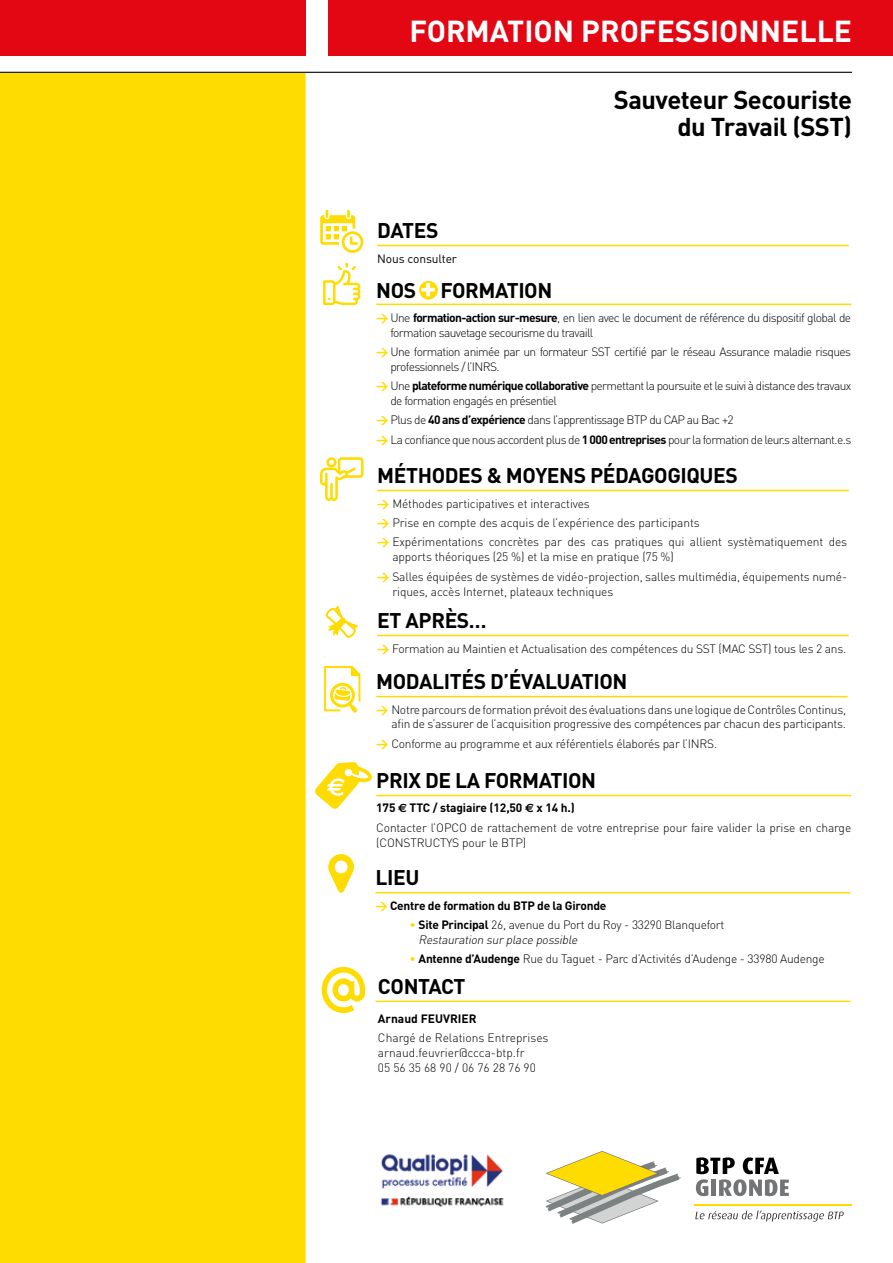
<style>
.page{position:relative;width:893px;height:1263px;background:#fff}
.page>*{position:absolute;margin:0;border:0;box-sizing:border-box;transform-origin:0 0}
.t1{font:700 30px "DIN";color:#fff}
.t2{font:700 25.5px/27px "DIN";letter-spacing:-.02em;color:#000;text-align:right}
.t3{font:700 21px "DIN";letter-spacing:-.02em;color:#000}
.t4{font:300 12px/19.2px "DIN";letter-spacing:-.02em;color:#000}
.t5{font:300 12px/15px "DIN";letter-spacing:-.05em;color:#000}
.t6{font:300 12px/15px "DIN";color:#000}
.t7{font:700 12px "DIN";letter-spacing:-.02em;color:#000}
.t8{font:700 12px "DIN";color:#000}
.t9{font:12px "DIN";letter-spacing:-.01em;color:#000}
.s1{font-size:30px;color:#fff}
.s2{font-weight:700;color:#ffdc01}
.s3{font-weight:700}
.s4{font-family:"Euro Sans";font-weight:700}
.s5{color:#ffdc01}
.s6{font-style:italic}
</style>
<div class="page">
<hr style="left:377px;top:245px;width:472px;height:1px;background:#ffdc01">
<hr style="left:377px;top:490px;width:472px;height:1px;background:#ffdc01">
<hr style="left:377px;top:635px;width:472px;height:1px;background:#ffdc01">
<hr style="left:0;top:72px;width:852px;height:1px;background:#000">
<div style="left:0;top:73px;width:306px;height:1190px;background:#ffdc01"></div>
<div style="left:419px;top:281px;width:19px;height:19px;background:#ffdc01;border-radius:50%"></div>
<hr style="left:376px;top:304px;width:475px;height:1px;background:#ffdc01">
<hr style="left:376px;top:696px;width:472px;height:1px;background:#ffdc01">
<svg style="left:323px;top:263px;width:37px;height:42px"></svg>
<hr style="left:375px;top:892px;width:475px;height:1px;background:#ffdc01">
<hr style="left:375px;top:1001px;width:475px;height:1px;background:#ffdc01">
<svg style="left:328px;top:854px;width:26px;height:39px"></svg>
<hr style="left:376px;top:795px;width:475px;height:1px;background:#ffdc01">
<svg style="left:315px;top:762px;width:57px;height:47px"></svg>
<svg style="left:695px;top:1210px;width:149px;height:12px"></svg>
<svg style="left:545px;top:1151px;width:136px;height:73px"></svg>
<svg style="left:696px;top:1157px;width:93px;height:39px"></svg>
<hr style="left:695px;top:1204px;width:157px;height:2px;background:#ffdc01">
<div style="left:0;top:0;width:306px;height:55px;background:#e30613"></div>
<div style="left:328px;top:0;width:565px;height:55px;background:#e30613"></div>
<svg style="left:320px;top:210px;width:43px;height:43px"></svg>
<svg style="left:320px;top:457px;width:44px;height:44px"></svg>
<svg style="left:326px;top:606px;width:32px;height:32px"></svg>
<svg style="left:324px;top:666px;width:36px;height:47px"></svg>
<svg style="left:322px;top:967px;width:43px;height:46px"></svg>
<img style="left:380px;top:1154px;width:124px;height:53px">
<h1 class="t1" style="left:410px;top:11px;width:444px">FORMATION PROFESSIONNELLE</h1>
<h3 class="t3" style="left:377px;top:217px;width:63px">DATES</h3>
<p class="t9" style="left:377px;top:251px;width:81px">Nous consulter</p>
<h2 class="t2" style="left:614px;top:86px;width:240px">Sauveteur Secouriste du Travail (SST)</h2>
<h3 class="t3" style="left:376px;top:277px;width:178px">NOS <span class="s1">+</span> FORMATION</h3>
<p class="t5" style="left:390px;top:310px;width:462px;text-indent:-14px"><span class="s2">&gt;</span> Une <span class="s3">formation-action sur-mesure</span>, en lien avec le document de référence du dispositif global de formation sauvetage secourisme du travaill</p>
<p class="t5" style="left:390px;top:344px;width:462px;text-indent:-14px"><span class="s2">&gt;</span> Une formation animée par un formateur SST certifié par le réseau Assurance maladie risques professionnels / l’INRS.</p>
<p class="t5" style="left:390px;top:378px;width:462px;text-indent:-14px"><span class="s2">&gt;</span> Une <span class="s3">plateforme numérique collaborative</span> permettant la poursuite et le suivi à distance des travaux de formation engagés en présentiel</p>
<p class="t5" style="left:376px;top:410px;width:477px;line-height:19.2px"><span class="s2">&gt;</span> Plus de <span class="s3">40 ans d’expérience</span> dans l’apprentissage BTP du CAP au Bac +2<br><span class="s2">&gt;</span> La confiance que nous accordent plus de <span class="s3">1 000 entreprises</span> pour la formation de leur.s alternant.e.s</p>
<h3 class="t3" style="left:377px;top:462px;width:362px">MÉTHODES &amp; MOYENS PÉDAGOGIQUES</h3>
<p class="t4" style="left:377px;top:494px;width:471px"><span class="s2">&gt;</span> Méthodes participatives et interactives<br><span class="s2">&gt;</span> Prise en compte des acquis de l’expérience des participants<br><span class="s2">&gt;</span> Expérimentations concrètes par des cas pratiques qui allient systèmatiquement des</p>
<p class="t4" style="left:377px;top:547px;width:471px;text-indent:15px">apports théoriques (25 %) et la mise en pratique (75 %)<br><span class="s2">&gt;</span> Salles équipées de systèmes de vidéo-projection, salles multimédia, équipements numé-</p>
<p class="t4" style="left:392px;top:581px;width:222px">riques, accès Internet, plateaux techniques</p>
<h3 class="t3" style="left:377px;top:607px;width:111px">ET APRÈS…</h3>
<p class="t4" style="left:377px;top:639px;width:470px"><span class="s2">&gt;</span> Formation au Maintien et Actualisation des compétences du SST (MAC SST) tous les 2 ans.</p>
<h3 class="t3" style="left:376px;top:668px;width:253px">MODALITÉS D’ÉVALUATION</h3>
<p class="t4" style="left:376px;top:702px;width:471px;line-height:14.4px;text-align:right"><span class="s2">&gt;</span> Notre parcours de formation prévoit des évaluations dans une logique de Contrôles Continus, afin de s’assurer de l’acquisition progressive des compétences par chacun des participants.</p>
<p class="t4" style="left:376px;top:733px;width:342px"><span class="s2">&gt;</span> Conforme au programme et aux référentiels élaborés par l’INRS.</p>
<h3 class="t3" style="left:376px;top:767px;width:221px">PRIX DE LA FORMATION</h3>
<p class="t4" style="left:376px;top:798px;width:476px"><span class="s3">175</span> <span class="s4">€</span> <span class="s3">TTC / stagiaire (12,50</span> <span class="s4">€</span> <span class="s3">x 14 h.)<br></span>Contacter l’OPCO de rattachement de votre entreprise pour faire valider la prise en charge</p>
<p class="t4" style="left:376px;top:833px;width:152px">(CONSTRUCTYS pour le BTP)</p>
<h3 class="t3" style="left:375px;top:864px;width:45px">LIEU</h3>
<p class="t7" style="left:375px;top:898px;width:232px"><span class="s5">&gt;</span> Centre de formation du BTP de la Gironde</p>
<p class="t4" style="left:419px;top:917px;width:307px;line-height:15px;text-indent:-9px"><span class="s5">•</span> <span class="s3">Site Principal</span> 26, avenue du Port du Roy - 33290 Blanquefort<br><span class="s6">Restauration surplace possible</span></p>
<p class="t4" style="left:409px;top:949px;width:417px"><span class="s5">•</span> <span class="s3">Antenne d’Audenge</span> Rue du Taguet - Parc d’Activités d’Audenge - 33980 Audenge</p>
<h3 class="t3" style="left:378px;top:973px;width:89px">CONTACT</h3>
<p class="t8" style="left:378px;top:1011px;width:100px">Arnaud FEUVRIER</p>
<p class="t6" style="left:378px;top:1030px;width:172px">Chargé de Relations Entreprises arnaud.feuvrier@ccca-btp.fr<br>05 56 35 68 90 / 06 76 28 76 90</p>
</div>
